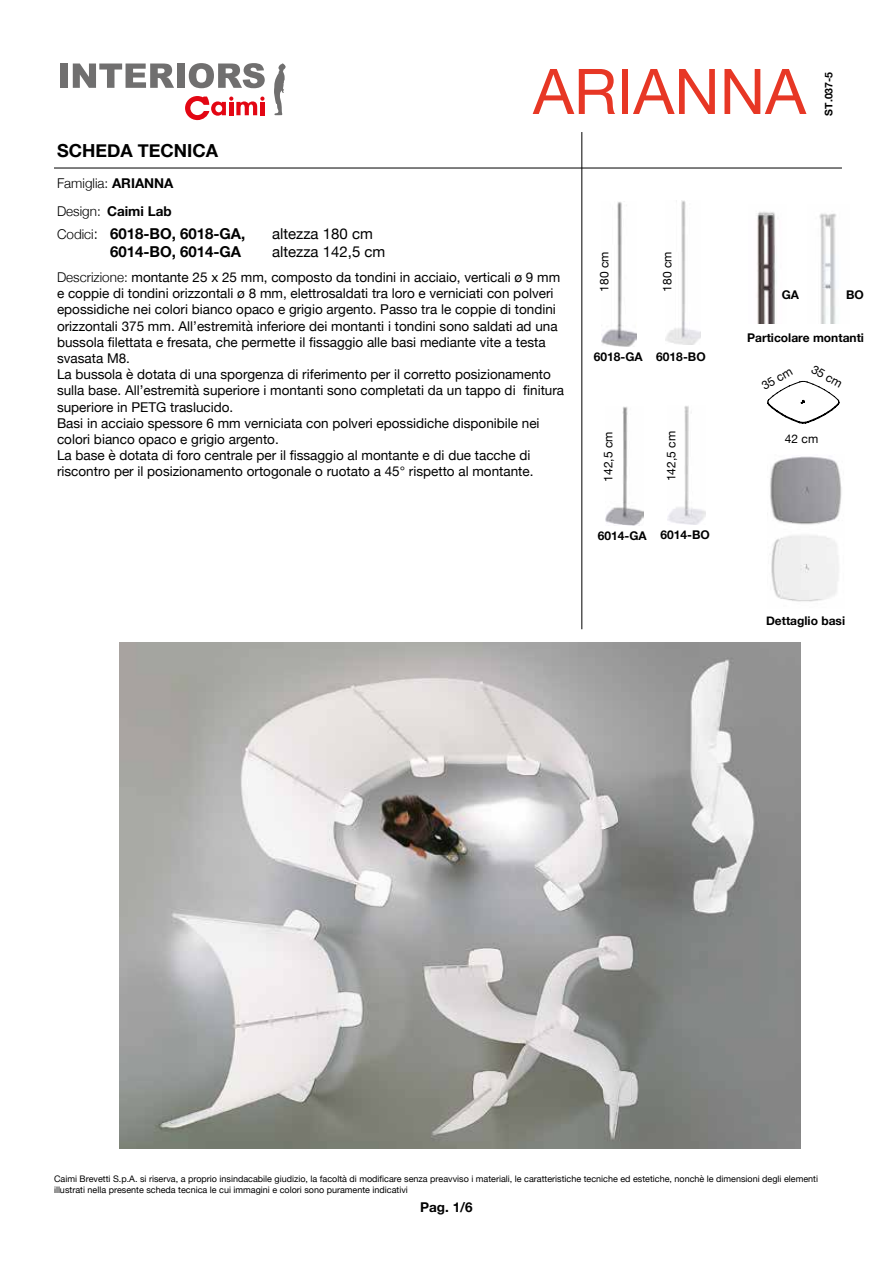
<style>
.page{position:relative;width:893px;height:1263px;background:#fff}
.page>*{position:absolute;margin:0;border:0;box-sizing:border-box;transform-origin:0 0}
.t1{font:63px "Helvetica Neue";color:#e73725}
.t2{font:700 18px "Helvetica Neue";color:#000}
.t3{font:700 15px "Helvetica Neue";color:#000}
.t4{font:15px "Helvetica Neue";color:#000}
.t5{font:13.5px/16.2px "Helvetica Neue";color:#000}
.t6{font:300 13.5px/28.5px "Helvetica Neue";color:#000}
.t7{font:700 13.5px "Helvetica Neue";color:#000}
.t8{font:700 12px "Helvetica Neue";color:#000}
.t9{font:12px "Helvetica Neue";color:#000}
.t10{font:700 10.5px "Helvetica Neue";color:#000}
.t11{font:9px/10.8px "Helvetica Neue";color:#000}
.s1{font-weight:700}
.s2{font-weight:300;font-size:13.5px}
.s3{font-weight:300}
</style>
<div class="page">
<img style="left:757px;top:211px;width:19px;height:113px">
<img style="left:819px;top:213px;width:18px;height:111px">
<img style="left:770px;top:456px;width:72px;height:146px">
<hr style="left:54px;top:168px;width:788px;height:1px;background:#000">
<hr style="left:582px;top:132px;width:1px;height:497px;background:#000">
<img style="left:601px;top:202px;width:35px;height:144px">
<img style="left:665px;top:200px;width:36px;height:145px">
<img style="left:605px;top:407px;width:38px;height:119px">
<img style="left:667px;top:406px;width:39px;height:118px">
<svg style="left:767px;top:381px;width:73px;height:43px"></svg>
<div style="left:60px;top:64px;width:7px;height:24px;background:#706f6f"></div>
<svg style="left:73px;top:64px;width:101px;height:24px"></svg>
<div style="left:177px;top:64px;width:7px;height:24px;background:#706f6f"></div>
<svg style="left:189px;top:63px;width:76px;height:25px"></svg>
<svg style="left:274px;top:63px;width:12px;height:52px"></svg>
<svg style="left:185px;top:96px;width:80px;height:24px"></svg>
<img style="left:120px;top:642px;width:680px;height:507px">
<h2 class="t2" style="left:57px;top:137px;width:163px">SCHEDA TECNICA</h2>
<p class="t6" style="left:57px;top:168px;width:118px">Famiglia: <span class="s1">ARIANNA<br></span>Design: <span class="s1">Caimi Lab</span></p>
<h1 class="t1" style="left:533px;top:46px;width:274px">ARIANNA</h1>
<p class="t10" style="left:821px;top:116px;width:45px;rotate:-90deg">ST.037-5</p>
<p class="t3" style="left:57px;top:222px;width:190px"><span class="s2">Codici</span><span class="s3">:</span> 6018-BO, 6018-GA,</p>
<p class="t4" style="left:272px;top:223px;width:102px">altezza 180 cm</p>
<p class="t3" style="left:110px;top:240px;width:133px">6014-BO, 6014-GA</p>
<p class="t4" style="left:272px;top:241px;width:115px">altezza 142,5 cm</p>
<p class="t5" style="left:57px;top:270px;width:509px"><span class="s3">Descrizione:</span> montante 25 x 25 mm, composto da tondini in acciaio, verticali ø 9 mm e coppie di tondini orizzontali ø 8 mm, elettrosaldati tra loro e verniciati con polveri epossidiche nei colori bianco opaco e grigio argento. Passo tra le coppie di tondini orizzontali 375 mm. All’estremità inferiore dei montanti i tondini sono saldati ad una bussola filettata e fresata, che permette il fissaggio alle basi mediante vite a testa svasata M8.<br>La bussola è dotata di una sporgenza di riferimento per il corretto posizionamento sulla base. All’estremità superiore i montanti sono completati da un tappo di finitura superiore in PETG traslucido.<br>Basi in acciaio spessore 6 mm verniciata con polveri epossidiche disponibile nei colori bianco opaco e grigio argento.<br>La base è dotata di foro centrale per il fissaggio al montante e di due tacche di riscontro per il posizionamento ortogonale o ruotato a 45° rispetto al montante.</p>
<p class="t9" style="left:596px;top:292px;width:42px;rotate:-90deg">180 cm</p>
<p class="t9" style="left:658px;top:292px;width:42px;rotate:-90deg">180 cm</p>
<p class="t8" style="left:594px;top:347px;width:113px">6018-GA 6018-BO</p>
<p class="t9" style="left:600px;top:482px;width:52px;rotate:-90deg">142,5 cm</p>
<p class="t9" style="left:663px;top:481px;width:52px;rotate:-90deg">142,5 cm</p>
<p class="t8" style="left:598px;top:526px;width:114px">6014-GA 6014-BO</p>
<p class="t8" style="left:782px;top:285px;width:19px">GA</p>
<p class="t8" style="left:846px;top:285px;width:19px">BO</p>
<p class="t8" style="left:747px;top:329px;width:118px">Particolare montanti</p>
<p class="t9" style="left:758px;top:379px;width:35px;rotate:-30deg">35 cm</p>
<p class="t9" style="left:817px;top:360px;width:35px;rotate:29deg">35 cm</p>
<p class="t9" style="left:785px;top:430px;width:35px">42 cm</p>
<p class="t8" style="left:766px;top:611px;width:81px">Dettaglio basi</p>
<p class="t11" style="left:54px;top:1174px;width:766px">Caimi Brevetti S.p.A. si riserva, a proprio insindacabile giudizio, la facoltà di modificare senza preavviso i materiali, le caratteristiche tecniche ed estetiche, nonchè le dimensioni degli elementi illustrati nella presente scheda tecnica le cui immagini e colori sono puramente indicativi</p>
<p class="t7" style="left:420px;top:1196px;width:54px">Pag. 1/6</p>
</div>
